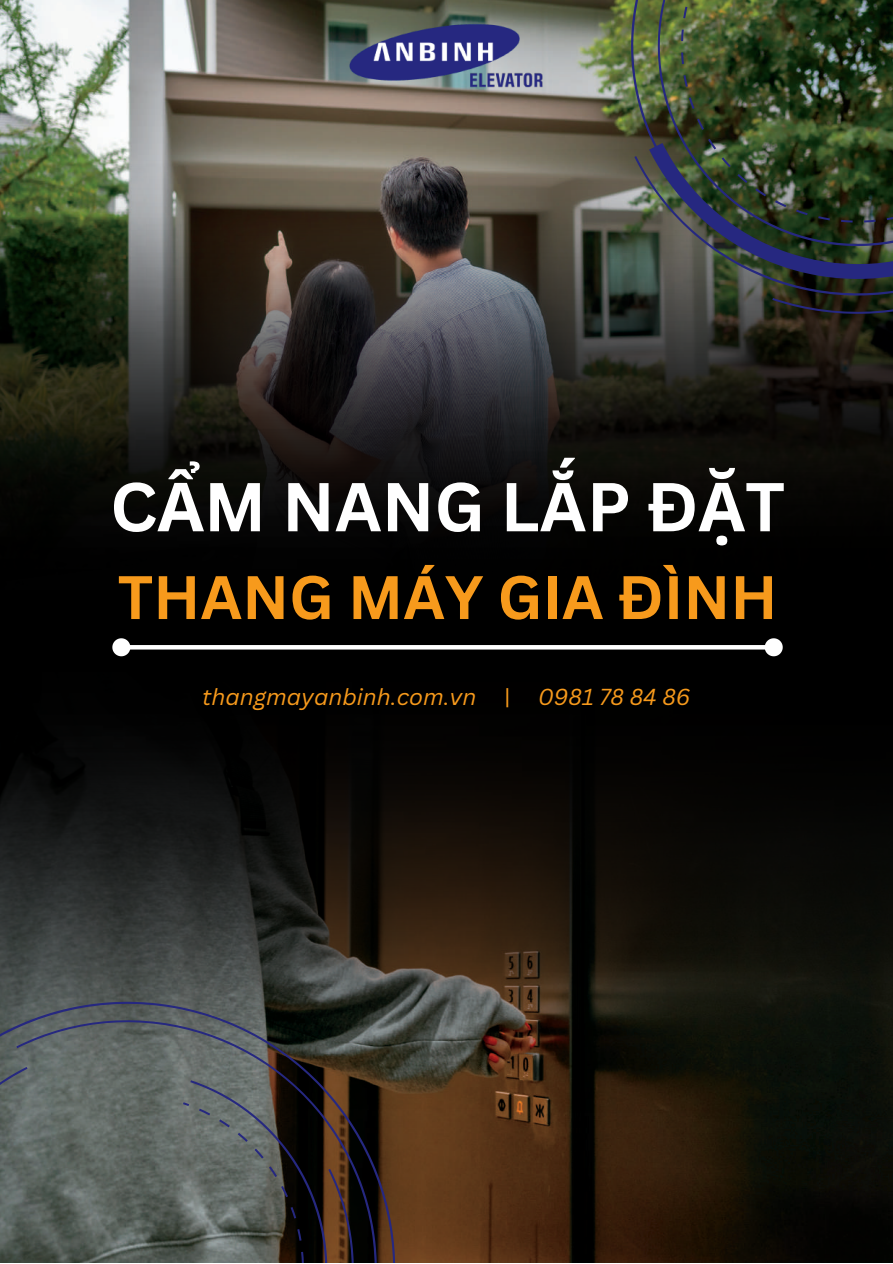
<style>
.page{position:relative;width:893px;height:1264px;background:#fff}
.page>*{position:absolute;margin:0;border:0;box-sizing:border-box;transform-origin:0 0}
.t1{font:700 67.5px "Canva Sans";color:#fff}
.t2{font:700 60px "Canva Sans";color:#f79a1c}
.t3{font:italic 22.5px "Canva Sans";color:#f79a1c}
.s1{font-family:"Noto Sans"}
.s2{font-style:normal}
</style>
<div class="page">
<img style="left:466px;top:1122px;width:426px;height:140px">
<img style="left:0;top:0;width:892px;height:630px">
<img style="left:0;top:630px;width:892px;height:492px">
<hr style="left:129px;top:645px;width:636px;height:4px;background:#fff">
<svg style="left:109px;top:635px;width:24px;height:24px"></svg>
<svg style="left:761px;top:635px;width:24px;height:24px"></svg>
<svg style="left:518px;top:0;width:86px;height:385px"></svg>
<svg style="left:604px;top:339px;width:288px;height:50px"></svg>
<svg style="left:552px;top:0;width:75px;height:339px"></svg>
<svg style="left:627px;top:299px;width:265px;height:42px"></svg>
<img style="left:604px;top:0;width:288px;height:299px">
<img style="left:634px;top:0;width:258px;height:270px">
<svg style="left:0;top:930px;width:466px;height:332px"></svg>
<svg style="left:0;top:977px;width:464px;height:285px"></svg>
<svg style="left:380px;top:1039px;width:31px;height:223px;fill:#603c1d"></svg>
<svg style="left:0;top:1016px;width:380px;height:246px"></svg>
<svg style="left:0;top:1047px;width:351px;height:215px"></svg>
<img style="left:334px;top:12px;width:224px;height:94px">
<h1 class="t1" style="left:110px;top:459px;width:676px">C<span class="s1">Ẩ</span>M NANG LẮP Đ<span class="s1">Ặ</span>T</h1>
<h2 class="t2" style="left:118px;top:555px;width:661px">THANG MÁY GIA ĐÌNH</h2>
<p class="t3" style="left:202px;top:680px;width:489px">thangmayanbinh.com.vn <span class="s2">|</span> 0981 78 84 86</p>
</div>
